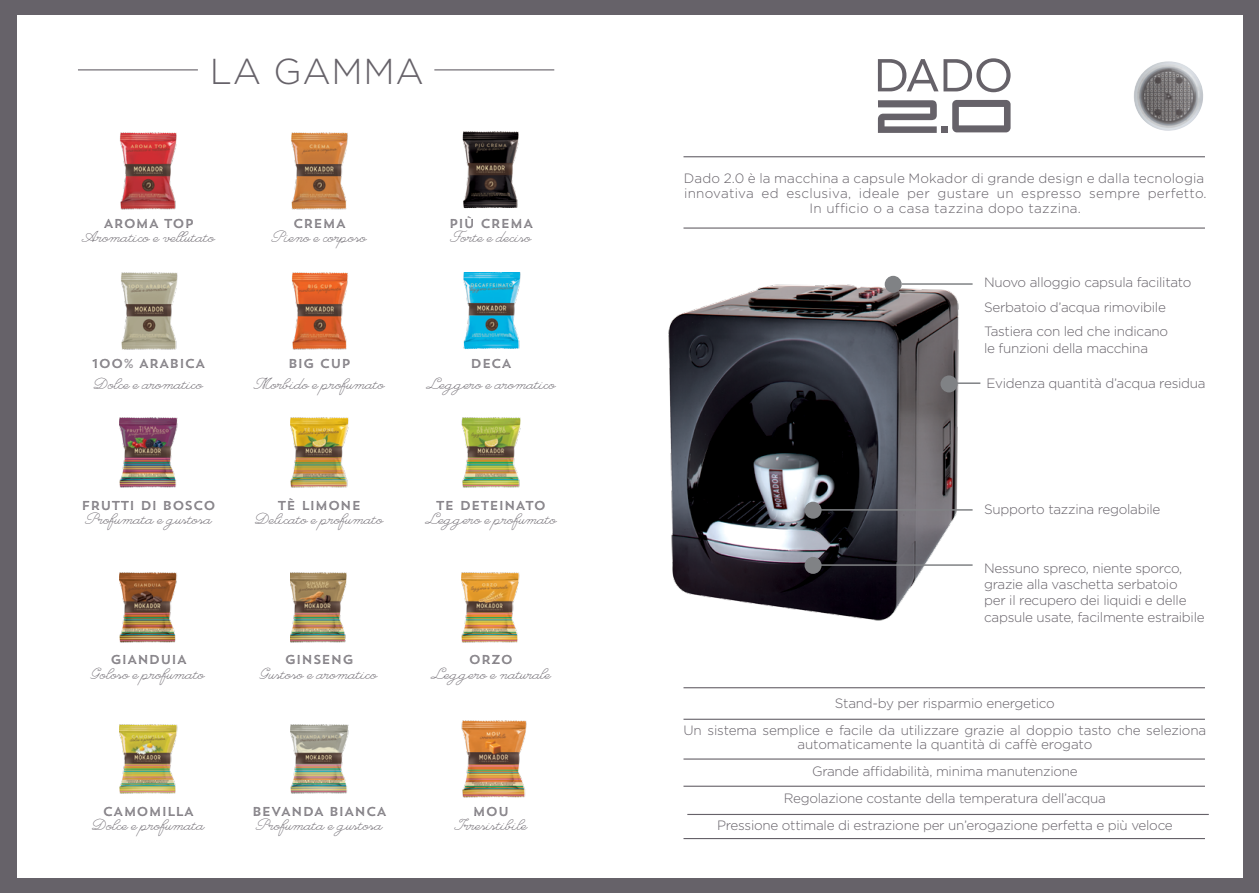
<style>
.page{position:relative;width:1259px;height:893px;background:#fff}
.page>*{position:absolute;margin:0;border:0;box-sizing:border-box;transform-origin:0 0}
.t1{font:300 36px "Gotham HTF";color:#666269}
.t2{font:14.25px "So Prolix";color:#666269}
.t3{font:300 13.5px/27px "Gotham HTF";letter-spacing:-.02em;color:#666269;text-align:center}
.t4{font:300 13.5px/15px "Gotham HTF";letter-spacing:.02em;color:#666269;text-align:center}
.t5{font:12.9px "Trend Sans Five";color:#666269}
</style>
<div class="page">
<img style="left:120px;top:132px;width:57px;height:78px">
<img style="left:291px;top:132px;width:57px;height:78px">
<img style="left:462px;top:132px;width:57px;height:77px">
<img style="left:121px;top:272px;width:56px;height:78px">
<img style="left:292px;top:272px;width:56px;height:78px">
<img style="left:463px;top:272px;width:57px;height:77px">
<img style="left:119px;top:417px;width:59px;height:71px">
<img style="left:290px;top:417px;width:58px;height:71px">
<img style="left:462px;top:417px;width:58px;height:71px">
<img style="left:119px;top:572px;width:58px;height:71px">
<img style="left:290px;top:572px;width:57px;height:71px">
<img style="left:462px;top:572px;width:58px;height:71px">
<img style="left:119px;top:724px;width:59px;height:70px">
<img style="left:290px;top:724px;width:58px;height:70px">
<img style="left:461px;top:720px;width:66px;height:78px">
<hr style="left:78px;top:69px;width:120px;height:1px;background:#666269">
<hr style="left:434px;top:69px;width:120px;height:1px;background:#666269">
<img style="left:668px;top:275px;width:305px;height:346px">
<div style="left:1px;top:0;width:1257px;height:14px;background:#666269"></div>
<div style="left:0;top:0;width:16px;height:893px;background:#666269"></div>
<div style="left:1243px;top:0;width:16px;height:893px;background:#666269"></div>
<div style="left:1px;top:878px;width:1257px;height:15px;background:#666269"></div>
<div style="left:884px;top:276px;width:17px;height:17px;background:#808285;border-radius:50%"></div>
<div style="left:804px;top:502px;width:17px;height:17px;background:#808285;border-radius:50%"></div>
<div style="left:804px;top:557px;width:17px;height:17px;background:#808285;border-radius:50%"></div>
<div style="left:940px;top:375px;width:17px;height:17px;background:#808285;border-radius:50%"></div>
<hr style="left:901px;top:283px;width:71px;height:2px;background:#808285">
<hr style="left:813px;top:509px;width:159px;height:2px;background:#808285">
<hr style="left:813px;top:564px;width:159px;height:2px;background:#808285">
<hr style="left:942px;top:382px;width:38px;height:2px;background:#808285">
<hr style="left:683px;top:156px;width:522px;height:1px;background:#666269">
<hr style="left:683px;top:227px;width:522px;height:2px;background:#666269">
<hr style="left:683px;top:687px;width:522px;height:1px;background:#666269">
<hr style="left:683px;top:758px;width:522px;height:2px;background:#666269">
<hr style="left:683px;top:719px;width:522px;height:1px;background:#666269">
<hr style="left:683px;top:786px;width:522px;height:1px;background:#666269">
<hr style="left:687px;top:814px;width:521px;height:1px;background:#666269">
<hr style="left:683px;top:838px;width:522px;height:1px;background:#666269">
<svg style="left:878px;top:58px;width:132px;height:34px"></svg>
<div style="left:941px;top:126px;width:6px;height:7px;background:#666269"></div>
<svg style="left:878px;top:100px;width:58px;height:33px"></svg>
<svg style="left:952px;top:100px;width:58px;height:32px"></svg>
<img style="left:1134px;top:61px;width:69px;height:70px">
<h1 class="t1" style="left:210px;top:52px;width:94px">la gamma</h1>
<p class="t5" style="left:103px;top:215px;width:92px">AROMA TOP</p>
<p class="t5" style="left:293px;top:215px;width:53px">CREMA</p>
<p class="t5" style="left:449px;top:215px;width:84px">PIÙ CREMA</p>
<p class="t2" style="left:82px;top:228px;width:135px">Aromatico e vellutato</p>
<p class="t2" style="left:271px;top:228px;width:97px">Pieno e corposo</p>
<p class="t2" style="left:450px;top:228px;width:83px">Forte e deciso</p>
<p class="t5" style="left:92px;top:355px;width:114px">100% ARABICA</p>
<p class="t5" style="left:288px;top:355px;width:64px">BIG CUP</p>
<p class="t5" style="left:470px;top:355px;width:41px">DECA</p>
<p class="t2" style="left:94px;top:375px;width:111px">Dolce e aromatico</p>
<p class="t2" style="left:254px;top:375px;width:133px">Morbido e profumato</p>
<p class="t2" style="left:426px;top:375px;width:131px">Leggero e aromatico</p>
<p class="t5" style="left:81px;top:497px;width:136px">FRUTTI DI BOSCO</p>
<p class="t5" style="left:277px;top:497px;width:85px">TÈ LIMONE</p>
<p class="t5" style="left:436px;top:497px;width:112px">TE DETEINATO</p>
<p class="t2" style="left:85px;top:510px;width:128px">Profumata e gustosa</p>
<p class="t2" style="left:255px;top:510px;width:130px">Delicato e profumato</p>
<p class="t2" style="left:425px;top:510px;width:133px">Leggero e profumato</p>
<p class="t5" style="left:110px;top:652px;width:77px">GIANDUIA</p>
<p class="t5" style="left:285px;top:652px;width:70px">GINSENG</p>
<p class="t5" style="left:469px;top:652px;width:46px">ORZO</p>
<p class="t2" style="left:92px;top:664px;width:115px">Goloso e profumato</p>
<p class="t2" style="left:261px;top:664px;width:118px">Gustoso e aromatico</p>
<p class="t2" style="left:431px;top:664px;width:122px">Leggero e naturale</p>
<p class="t5" style="left:103px;top:803px;width:92px">CAMOMILLA</p>
<p class="t5" style="left:252px;top:803px;width:135px">BEVANDA BIANCA</p>
<p class="t5" style="left:473px;top:803px;width:38px">MOU</p>
<p class="t2" style="left:92px;top:816px;width:114px">Dolce e profumata</p>
<p class="t2" style="left:256px;top:816px;width:128px">Profumata e gustosa</p>
<p class="t2" style="left:454px;top:816px;width:75px">Irresistibile</p>
<p class="t4" style="left:684px;top:170px;width:524px">Dado 2.0 è la macchina a capsule Mokador di grande design e dalla tecnologia innovativa ed esclusiva, ideale per gustare un espresso sempre perfetto.<br>In ufficio o a casa tazzina dopo tazzina.</p>
<p class="t3" style="left:984px;top:270px;width:209px;line-height:24.8px;text-align:left">Nuovo alloggio capsula facilitato<br>Serbatoio d’acqua rimovibile<br>Tastiera con led che indicano</p>
<p class="t3" style="left:984px;top:334px;width:165px">le funzioni della macchina</p>
<p class="t3" style="left:986px;top:370px;width:221px">Evidenza quantità d’acqua residua</p>
<p class="t3" style="left:984px;top:496px;width:178px">Supporto tazzina regolabile</p>
<p class="t3" style="left:984px;top:560px;width:222px;line-height:16.2px;text-align:left">Nessuno spreco, niente sporco, grazie alla vaschetta serbatoio<br>per il recupero dei liquidi e delle capsule usate, facilmente estraibile</p>
<p class="t3" style="left:683px;top:690px;width:524px">Stand-by per risparmio energetico<br>Un sistema semplice e facile da utilizzare grazie al doppio tasto che seleziona</p>
<p class="t3" style="left:717px;top:730px;width:457px">automaticamente la quantità di caffè erogato<br>Grande affidabilità, minima manutenzione<br>Regolazione costante della temperatura dell’acqua<br>Pressione ottimale di estrazione per un’erogazione perfetta e più veloce</p>
</div>
